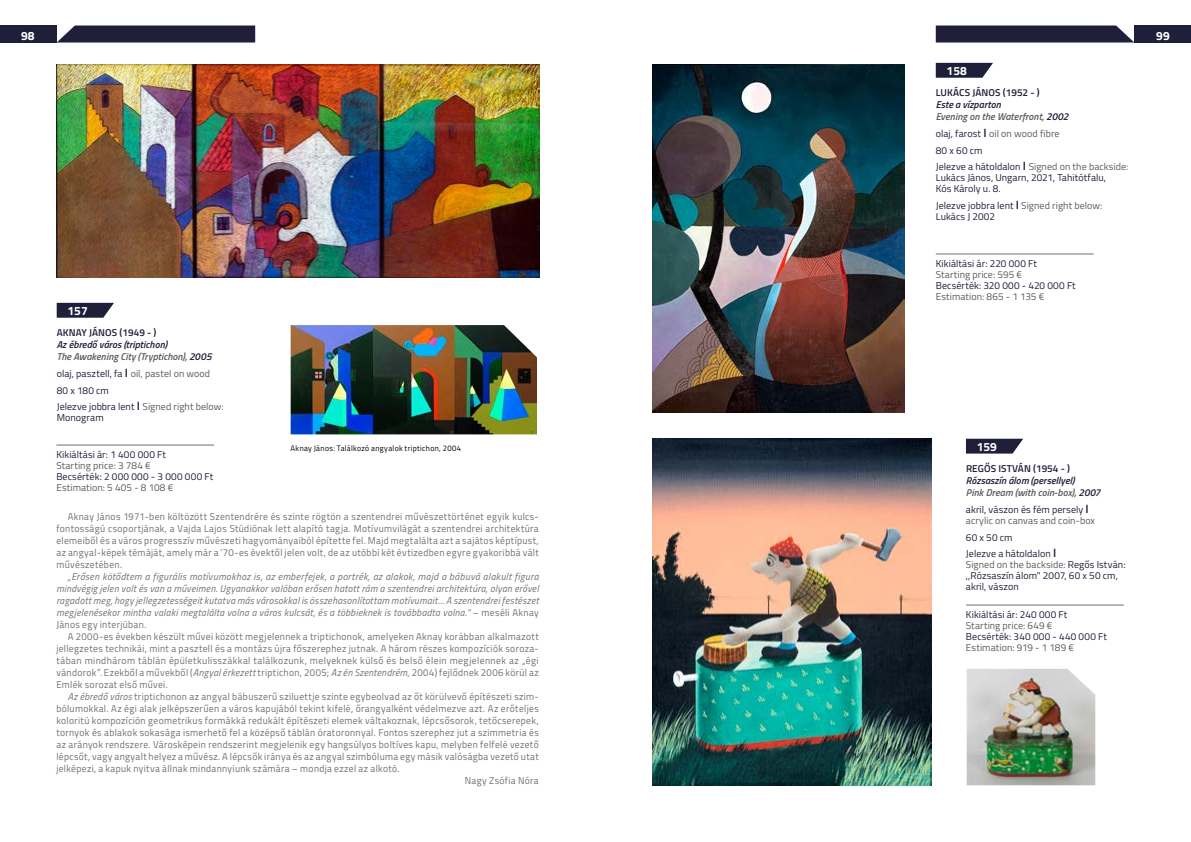
<style>
.page{position:relative;width:1191px;height:842px;background:#fff}
.page>*{position:absolute;margin:0;border:0;box-sizing:border-box;transform-origin:0 0}
.t1{font:700 12px "Titillium Web";color:#fff}
.t2{font:10px/12px "Titillium Web";letter-spacing:.035em;color:#6f7070;text-align:justify;scale:.96 1}
.t3{font:10px/16.7px "Titillium Web";letter-spacing:.01em;color:#1f1f3a}
.t4{font:italic 10px/12px "Titillium Web";letter-spacing:.035em;color:#6f7070;text-align:justify}
.t5{font:10px/11px "Titillium Web";letter-spacing:.005em;color:#5b5c5b}
.t6{font:italic 600 10px/12px "Titillium Web";letter-spacing:.005em;color:#1f1f3a}
.t7{font:600 10px "Titillium Web";letter-spacing:.01em;color:#1f1f3a}
.t8{font:italic 600 10px/12px "Titillium Web";letter-spacing:.005em;color:#5b5c5b}
.t9{font:10px "Titillium Web";letter-spacing:.03em;color:#1f1f3a}
.t10{font:8px "Titillium Web";letter-spacing:.045em;color:#000;scale:.96 1}
.s1{color:#5b5c5b}
.s2{font-weight:600;font-size:12px}
.s3{font-style:normal}
.s4{font-style:italic}
.s5{color:#1f1f3a}
.s6{font-weight:600;font-size:12px;color:#1f1f3a}
</style>
<div class="page">
<div style="left:0;top:26px;width:57px;height:17px;background:#1f1f3a"></div>
<svg style="left:57px;top:26px;width:198px;height:17px;background:#2e2e47"></svg>
<div style="left:1134px;top:26px;width:57px;height:17px;background:#1f1f3a"></div>
<svg style="left:935px;top:26px;width:199px;height:17px;background:#2f2f48"></svg>
<svg style="left:57px;top:303px;width:57px;height:15px"></svg>
<img style="left:56px;top:64px;width:483px;height:214px">
<hr style="left:56px;top:445px;width:158px;height:1px;background:#6f7070">
<img style="left:291px;top:325px;width:246px;height:109px">
<svg style="left:935px;top:63px;width:58px;height:15px"></svg>
<img style="left:652px;top:64px;width:252px;height:348px">
<hr style="left:935px;top:253px;width:158px;height:1px;background:#6f7070">
<svg style="left:966px;top:439px;width:57px;height:15px"></svg>
<img style="left:652px;top:439px;width:279px;height:346px">
<hr style="left:966px;top:604px;width:157px;height:1px;background:#6f7070">
<img style="left:966px;top:669px;width:129px;height:116px">
<p class="t1" style="left:21px;top:26px;width:15px">98</p>
<p class="t1" style="left:1156px;top:26px;width:15px">99</p>
<p class="t1" style="left:68px;top:302px;width:22px">157</p>
<p class="t7" style="left:57px;top:325px;width:101px">AKNAY JÁNOS (1949 - )</p>
<p class="t6" style="left:57px;top:338px;width:156px">Az ébredő város (triptichon)<br><span class="s1">The Awakening City (Tryptichon),</span> 2005</p>
<p class="t3" style="left:57px;top:365px;width:168px">olaj, pasztell, fa <span class="s2">I</span> <span class="s1">oil, pastel on wood<br></span>80 x 180 cm<br>Jelezve jobbra lent <span class="s2">I</span> <span class="s1">Signed right below:</span></p>
<p class="t3" style="left:57px;top:409px;width:48px">Monogram</p>
<p class="t3" style="left:56px;top:445px;width:111px">Kikiáltási ár: 1 400 000 Ft</p>
<p class="t5" style="left:56px;top:459px;width:96px">Starting price: 3 784 €</p>
<p class="t9" style="left:56px;top:469px;width:158px">Becsérték: 2 000 000 - 3 000 000 Ft</p>
<p class="t5" style="left:56px;top:481px;width:118px">Estimation: 5 405 - 8 108 €</p>
<p class="t2" style="left:56px;top:510px;width:504px;text-indent:11px">Aknay János 1971-ben költözött Szentendrére és szinte rögtön a szentendrei művészettörténet egyik kulcs&shy;fontosságú csoportjának, a Vajda Lajos Stúdiónak lett alapító tagja. Motívumvilágát a szentendrei architektúra elemeiből és a város progresszív művészeti hagyományaiból építette fel. Majd megtalálta azt a sajátos képtípust, az angyal-képek témáját, amely már a ’70-es évektől jelen volt, de az utóbbi két évtizedben egyre gyakoribbá vált művészetében.</p>
<p class="t4" style="left:56px;top:570px;width:484px;text-indent:11px">„Erősen kötődtem a figurális motívumokhoz is, az emberfejek, a portrék, az alakok, majd a bábuvá alakult figura mindvégig jelen volt és van a műveimen. Ugyanakkor valóban erősen hatott rám a szentendrei architektúra, olyan erővel ragadott meg, hogy jellegzetességeit kutatva más városokkal is összehasonlítottam motívumait… A szentendrei festészet megjelenésekor mintha valaki megtalálta volna a város kulcsát, és a többieknek is továbbadta volna.” <span class="s3">– meséli Aknay János egy interjúban.</span></p>
<p class="t2" style="left:56px;top:630px;width:504px;text-indent:11px">A 2000-es években készült művei között megjelennek a triptichonok, amelyeken Aknay korábban alkalmazott jellegzetes technikái, mint a pasztell és a montázs újra főszerephez jutnak. A három részes kompozíciók soroza&shy;tában mindhárom táblán épületkulisszákkal találkozunk, melyeknek külső és belső élein megjelennek az „égi vándorok”<span class="s4">.</span> Ezekből a művekből (<span class="s4">Angyal érkezett</span> triptichon, 2005; <span class="s4">Az én Szentendrém</span>, 2004) fejlődnek 2006 körül az Emlék sorozat első művei.</p>
<p class="t2" style="left:68px;top:690px;width:492px"><span class="s4">Az ébredő város</span> triptichonon az angyal bábuszerű sziluettje szinte egybeolvad az őt körülvevő építészeti szim-</p>
<p class="t2" style="left:56px;top:702px;width:504px">bólumokkal. Az égi alak jelképszerűen a város kapujából tekint kifelé, őrangyalként védelmezve azt. Az erőteljes</p>
<p class="t2" style="left:56px;top:714px;width:504px">koloritú kompozíción geometrikus formákká redukált építészeti elemek váltakoznak, lépcsősorok, tetőcserepek,</p>
<p class="t2" style="left:56px;top:726px;width:504px">tornyok és ablakok sokasága ismerhető fel a középső táblán óratoronnyal. Fontos szerephez jut a szimmetria és</p>
<p class="t2" style="left:56px;top:738px;width:504px">az arányok rendszere. Városképein rendszerint megjelenik egy hangsúlyos boltíves kapu, melyben felfelé vezető</p>
<p class="t2" style="left:56px;top:750px;width:504px">lépcsőt, vagy angyalt helyez a művész. A lépcsők iránya és az angyal szimbóluma egy másik valóságba vezető utat</p>
<p class="t2" style="left:56px;top:762px;width:359px">jelképezi, a kapuk nyitva állnak mindannyiunk számára – mondja ezzel az alkotó.</p>
<p class="t2" style="left:465px;top:774px;width:79px">Nagy Zsófia Nóra</p>
<p class="t10" style="left:291px;top:442px;width:179px">Aknay János: Találkozó angyalok triptichon, 2004</p>
<p class="t1" style="left:946px;top:62px;width:22px">158</p>
<p class="t7" style="left:935px;top:85px;width:105px">LUKÁCS JÁNOS (1952 - )</p>
<p class="t8" style="left:935px;top:98px;width:134px"><span class="s5">Este a vízparton<br></span>Evening on the Waterfront, <span class="s5">2002</span></p>
<p class="t3" style="left:935px;top:125px;width:194px">olaj, farost <span class="s2">I</span> <span class="s1">oil on wood fibre<br></span>80 x 60 cm<br>Jelezve a hátoldalon <span class="s2">I</span> <span class="s1">Signed on the backside:</span></p>
<p class="t3" style="left:935px;top:172px;width:172px;line-height:11px">Lukács János, Ungarn, 2021, Tahitótfalu,<br>Kós Károly u. 8.</p>
<p class="t3" style="left:935px;top:200px;width:168px;line-height:11px">Jelezve jobbra lent <span class="s2">I</span> <span class="s1">Signed right below:<br></span>Lukács J 2002</p>
<p class="t3" style="left:935px;top:254px;width:103px">Kikiáltási ár: 220 000 Ft</p>
<p class="t5" style="left:935px;top:268px;width:88px">Starting price: 595 €</p>
<p class="t3" style="left:935px;top:276px;width:141px">Becsérték: 320 000 - 420 000 Ft</p>
<p class="t5" style="left:935px;top:290px;width:110px">Estimation: 865 - 1 135 €</p>
<p class="t1" style="left:976px;top:437px;width:22px">159</p>
<p class="t7" style="left:966px;top:461px;width:106px">REGŐS ISTVÁN (1954 - )</p>
<p class="t6" style="left:966px;top:474px;width:136px">Rózsaszín álom (persellyel)<br><span class="s1">Pink Dream (with coin-box),</span> 2007</p>
<p class="t5" style="left:966px;top:503px;width:131px"><span class="s5">akril, vászon és fém persely</span> <span class="s6">I </span>acrylic on canvas and coin-box</p>
<p class="t3" style="left:966px;top:528px;width:92px">60 x 50 cm<br>Jelezve a hátoldalon <span class="s2">I</span></p>
<p class="t3" style="left:966px;top:559px;width:161px;line-height:11px"><span class="s1">Signed on the backside:</span> Regős István: ,,Rózsaszín álom" 2007, 60 x 50 cm, akril, vászon</p>
<p class="t3" style="left:966px;top:605px;width:103px">Kikiáltási ár: 240 000 Ft</p>
<p class="t5" style="left:966px;top:619px;width:88px">Starting price: 649 €</p>
<p class="t3" style="left:966px;top:627px;width:142px">Becsérték: 340 000 - 440 000 Ft</p>
<p class="t5" style="left:966px;top:641px;width:110px">Estimation: 919 - 1 189 €</p>
</div>
